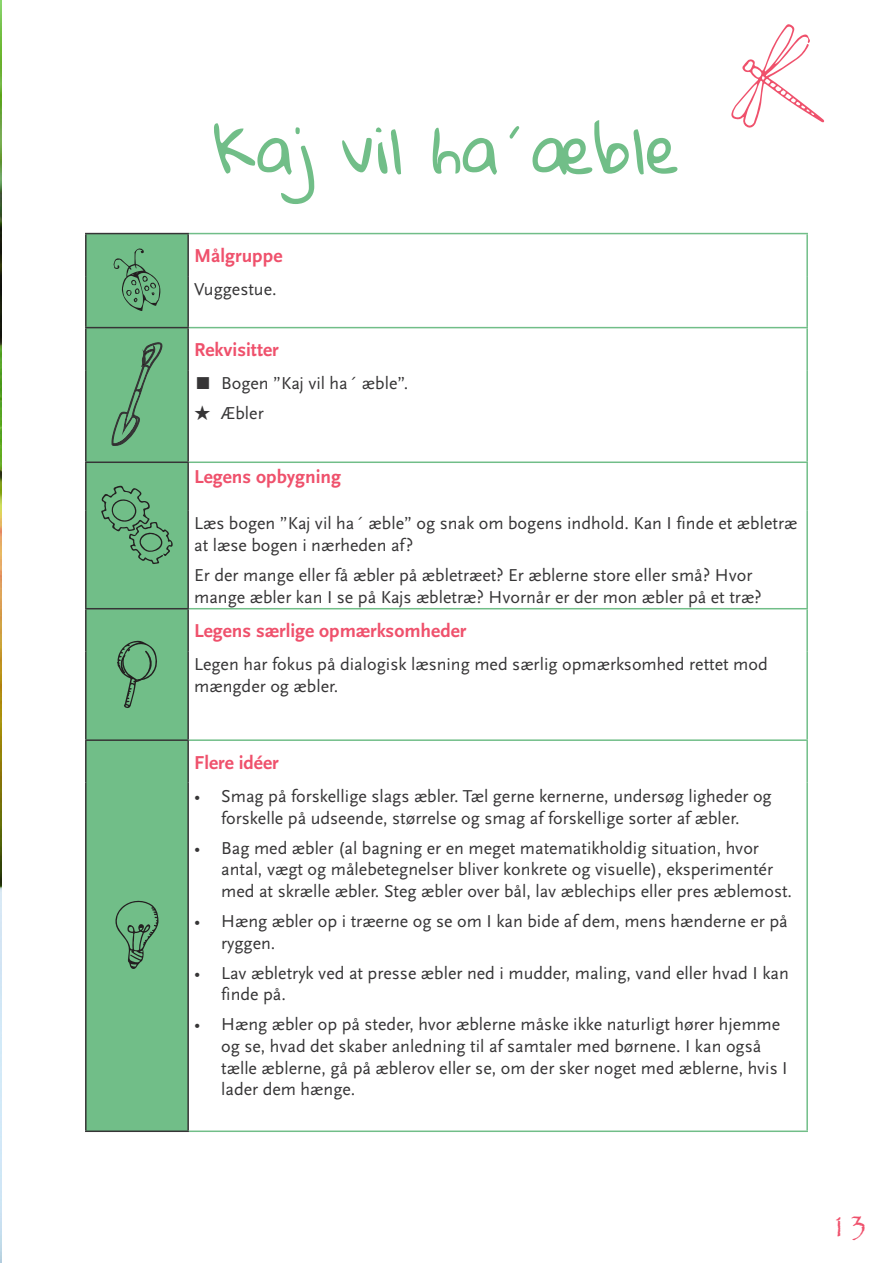
<style>
.page{position:relative;width:893px;height:1263px;background:#fff}
.page>*{position:absolute;margin:0;border:0;box-sizing:border-box;transform-origin:0 0}
.t1{font:63px "Gloria Hallelujah";color:#71be88}
.t2{font:34.5px "Papyrus";color:#ef516c}
.t3{font:700 19.5px "Scala Sans OT";color:#ef516c}
.Tekstboks_brødtekst{font:18px/21.6px "Scala Sans OT";color:#363536}
</style>
<div class="page">
<img style="left:0;top:0;width:1px;height:1263px">
<div style="left:87px;top:234px;width:100px;height:896px;background:#71be88"></div>
<hr style="left:189px;top:233px;width:619px;height:1px;background:#71be88">
<hr style="left:806px;top:234px;width:2px;height:42px;background:#71be88">
<hr style="left:806px;top:276px;width:2px;height:51px;background:#71be88">
<hr style="left:189px;top:327px;width:619px;height:1px;background:#71be88">
<hr style="left:806px;top:328px;width:2px;height:42px;background:#71be88">
<hr style="left:806px;top:370px;width:2px;height:91px;background:#71be88">
<hr style="left:189px;top:461px;width:619px;height:2px;background:#71be88">
<hr style="left:806px;top:463px;width:2px;height:47px;background:#71be88">
<hr style="left:806px;top:510px;width:2px;height:98px;background:#71be88">
<hr style="left:189px;top:608px;width:619px;height:1px;background:#71be88">
<hr style="left:806px;top:609px;width:2px;height:42px;background:#71be88">
<hr style="left:806px;top:651px;width:2px;height:88px;background:#71be88">
<hr style="left:189px;top:739px;width:619px;height:2px;background:#71be88">
<hr style="left:806px;top:741px;width:2px;height:42px;background:#71be88">
<hr style="left:806px;top:783px;width:2px;height:347px;background:#71be88">
<hr style="left:189px;top:1130px;width:619px;height:2px;background:#71be88">
<hr style="left:85px;top:233px;width:104px;height:1px;background:#363536">
<hr style="left:85px;top:234px;width:2px;height:42px;background:#363536">
<hr style="left:187px;top:234px;width:2px;height:42px;background:#363536">
<hr style="left:85px;top:276px;width:2px;height:51px;background:#363536">
<hr style="left:187px;top:276px;width:2px;height:51px;background:#363536">
<hr style="left:85px;top:327px;width:104px;height:1px;background:#363536">
<hr style="left:85px;top:328px;width:2px;height:42px;background:#363536">
<hr style="left:187px;top:328px;width:2px;height:42px;background:#363536">
<hr style="left:85px;top:370px;width:2px;height:91px;background:#363536">
<hr style="left:187px;top:370px;width:2px;height:91px;background:#363536">
<hr style="left:85px;top:461px;width:104px;height:2px;background:#363536">
<hr style="left:85px;top:463px;width:2px;height:47px;background:#363536">
<hr style="left:187px;top:463px;width:2px;height:47px;background:#363536">
<hr style="left:85px;top:510px;width:2px;height:98px;background:#363536">
<hr style="left:187px;top:510px;width:2px;height:98px;background:#363536">
<hr style="left:85px;top:608px;width:104px;height:1px;background:#363536">
<hr style="left:85px;top:609px;width:2px;height:42px;background:#363536">
<hr style="left:187px;top:609px;width:2px;height:42px;background:#363536">
<hr style="left:85px;top:651px;width:2px;height:88px;background:#363536">
<hr style="left:187px;top:651px;width:2px;height:88px;background:#363536">
<hr style="left:85px;top:739px;width:104px;height:2px;background:#363536">
<hr style="left:85px;top:741px;width:2px;height:42px;background:#363536">
<hr style="left:187px;top:741px;width:2px;height:42px;background:#363536">
<hr style="left:85px;top:783px;width:2px;height:347px;background:#363536">
<hr style="left:187px;top:783px;width:2px;height:347px;background:#363536">
<hr style="left:85px;top:1130px;width:104px;height:2px;background:#363536">
<svg style="left:107px;top:246px;width:61px;height:71px;background:#69af7e"></svg>
<svg style="left:89px;top:341px;width:96px;height:106px;background:#6cb482"></svg>
<svg style="left:94px;top:477px;width:84px;height:94px;background:#6ab07f"></svg>
<svg style="left:104px;top:636px;width:60px;height:77px;background:#69ae7d"></svg>
<svg style="left:112px;top:898px;width:47px;height:72px;background:#66a779"></svg>
<svg style="left:731px;top:24px;width:94px;height:104px"></svg>
<p class="t1" style="left:213px;top:115px;width:469px">Kaj vil ha´æble</p>
<p class="t3" style="left:194px;top:245px;width:90px">Målgruppe</p>
<p class="Tekstboks_brødtekst" style="left:194px;top:279px;width:84px">Vuggestue.</p>
<p class="t3" style="left:194px;top:339px;width:86px">Rekvisitter</p>
<p class="Tekstboks_brødtekst" style="left:194px;top:373px;width:216px">■ Bogen ”Kaj vil ha´ æble”.</p>
<p class="Tekstboks_brødtekst" style="left:194px;top:403px;width:71px">★ Æbler</p>
<p class="t3" style="left:194px;top:465px;width:148px">Legens opbygning</p>
<p class="Tekstboks_brødtekst" style="left:194px;top:513px;width:605px">Læs bogen ”Kaj vil ha´ æble” og snak om bogens indhold. Kan I finde et æbletræ at læse bogen i nærheden af?</p>
<p class="Tekstboks_brødtekst" style="left:194px;top:565px;width:569px">Er der mange eller få æbler på æbletræet? Er æblerne store eller små? Hvor mange æbler kan I se på Kajs æbletræ? Hvornår er der mon æbler på et træ?</p>
<p class="t3" style="left:194px;top:620px;width:274px">Legens særlige opmærksomheder</p>
<p class="Tekstboks_brødtekst" style="left:194px;top:654px;width:575px">Legen har fokus på dialogisk læsning med særlig opmærksomhed rettet mod mængder og æbler.</p>
<p class="t3" style="left:194px;top:751px;width:86px">Flere idéer</p>
<p class="Tekstboks_brødtekst" style="left:194px;top:786px;width:579px;text-align:center">• Smag på forskellige slags æbler. Tæl gerne kernerne, undersøg ligheder og forskelle på udseende, størrelse og smag af forskellige sorter af æbler.</p>
<p class="Tekstboks_brødtekst" style="left:221px;top:837px;width:572px;text-indent:-27px">• Bag med æbler (al bagning er en meget matematikholdig situation, hvor antal, vægt og målebetegnelser bliver konkrete og visuelle), eksperimentér med at skrælle æbler. Steg æbler over bål, lav æblechips eller pres æblemost.</p>
<p class="Tekstboks_brødtekst" style="left:221px;top:911px;width:568px;text-indent:-27px">• Hæng æbler op i træerne og se om I kan bide af dem, mens hænderne er på ryggen.</p>
<p class="Tekstboks_brødtekst" style="left:221px;top:962px;width:569px;text-indent:-27px">• Lav æbletryk ved at presse æbler ned i mudder, maling, vand eller hvad I kan finde på.</p>
<p class="Tekstboks_brødtekst" style="left:221px;top:1014px;width:568px;text-indent:-27px">• Hæng æbler op på steder, hvor æblerne måske ikke naturligt hører hjemme og se, hvad det skaber anledning til af samtaler med børnene. I kan også tælle æblerne, gå på æblerov eller se, om der sker noget med æblerne, hvis I lader dem hænge.</p>
<h2 class="t2" style="left:829px;top:1204px;width:41px">13</h2>
</div>
